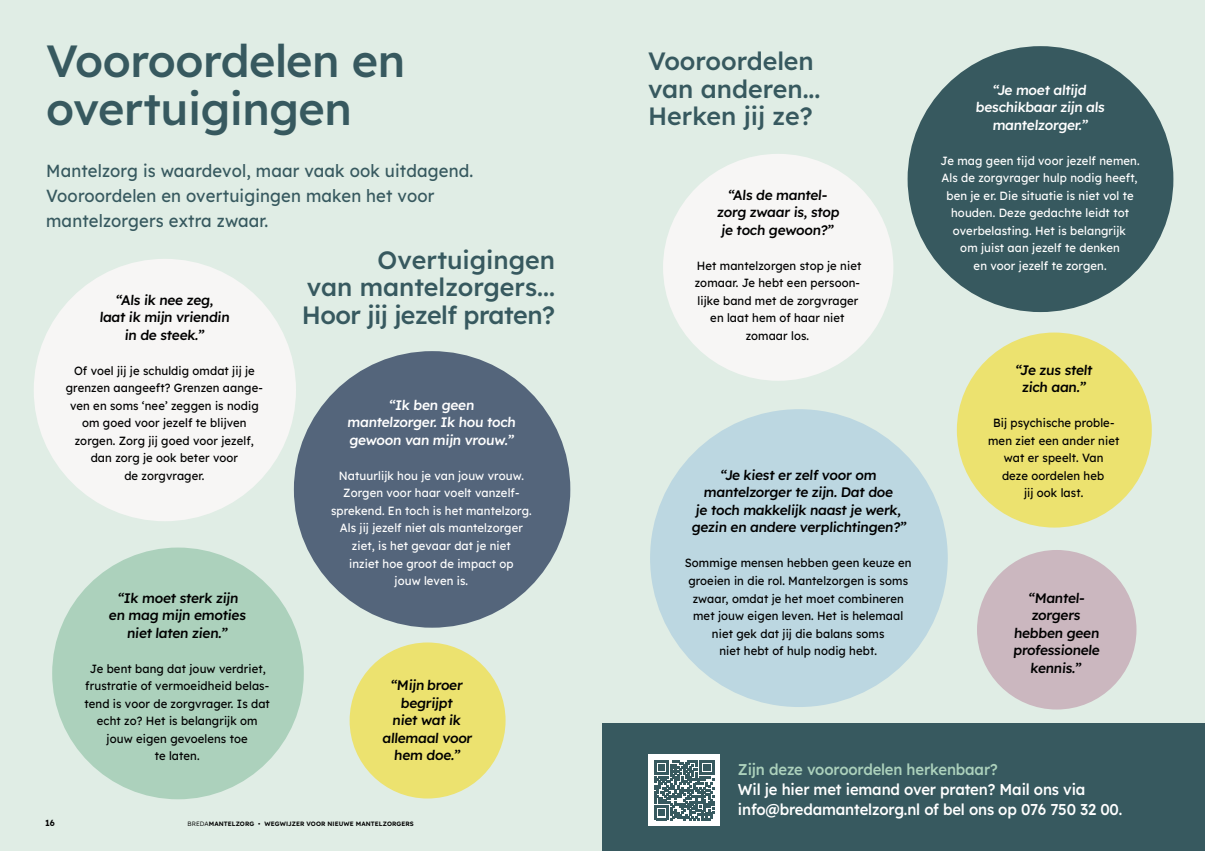
<style>
.page{position:relative;width:1205px;height:851px;background:#fff}
.page>*{position:absolute;margin:0;border:0;box-sizing:border-box;transform-origin:0 0}
.t1{font:500 45px/47.5px "Lexend";letter-spacing:-.01em;color:#37595f}
.t2{font:500 25px/27.5px "Lexend";color:#37595f;text-align:justify}
.t3{font:17.5px/25px "Lexend";letter-spacing:.01em;color:#37595f;scale:.95 1}
.t4{font:500 15.62px/20px "Lexend";letter-spacing:-.01em;color:#fff;scale:.95 1}
.t5{font:500 15.62px "Lexend";letter-spacing:-.01em;color:#acd1bc;scale:.95 1}
.t6{font:500 13.75px/17.5px "Lexend";letter-spacing:-.02em;color:#000;text-align:center}
.t7{font:500 13.75px/17.5px "Lexend";color:#fff;text-align:center}
.t8{font:11.88px/17.5px "Lexend";letter-spacing:.01em;color:#000;text-align:center;scale:.95 1}
.t9{font:11.88px/17.5px "Lexend";letter-spacing:.01em;color:#fff;text-align:center;scale:.95 1}
.t10{font:600 8.75px "Lexend";color:#000}
.t11{font:600 6.25px "Lexend";letter-spacing:.01em;color:#000}
.s1{font-weight:300}
</style>
<div class="page">
<div style="left:0;top:0;width:602px;height:850px;background:#e0ede5"></div>
<div style="left:52px;top:547px;width:252px;height:252px;background:#acd1bc;border-radius:50%"></div>
<div style="left:34px;top:259px;width:262px;height:262px;background:#f7f6f5;border-radius:50%"></div>
<div style="left:602px;top:0;width:603px;height:850px;background:#e0ede5"></div>
<div style="left:294px;top:351px;width:276px;height:276px;background:#54657b;border-radius:50%"></div>
<div style="left:663px;top:154px;width:230px;height:227px;background:#f7f6f5;border-radius:50%"></div>
<div style="left:350px;top:642px;width:155px;height:156px;background:#ece26f;border-radius:50%"></div>
<div style="left:977px;top:550px;width:159px;height:159px;background:#cbb7bf;border-radius:50%"></div>
<div style="left:650px;top:409px;width:298px;height:298px;background:#bcd7e1;border-radius:50%"></div>
<div style="left:957px;top:332px;width:195px;height:195px;background:#ece26f;border-radius:50%"></div>
<div style="left:602px;top:723px;width:603px;height:127px;background:#37595f"></div>
<div style="left:648px;top:753px;width:72px;height:72px;background:#fff"></div>
<svg style="left:654px;top:760px;width:60px;height:60px"></svg>
<div style="left:907px;top:46px;width:266px;height:266px;background:#37595f;border-radius:50%"></div>
<h1 class="t1" style="left:46px;top:35px;width:361px">Vooroordelen en overtuigingen</h1>
<h3 class="t3" style="left:46px;top:157px;width:451px">Mantelzorg is waardevol, maar vaak ook uitdagend.<br>Vooroordelen en overtuigingen maken het voor mantelzorgers extra zwaar.</h3>
<p class="t6" style="left:99px;top:290px;width:133px">“Als ik nee zeg,<br>laat ik mijn vriendin in de steek.”</p>
<p class="t8" style="left:66px;top:361px;width:209px">Of voel jij je schuldig omdat jij je grenzen aangeeft? Grenzen aange&shy;ven en soms ‘nee’ zeggen is nodig om goed voor jezelf te blijven zorgen. Zorg jij goed voor jezelf, dan zorg je ook beter voor<br>de zorgvrager.</p>
<p class="t6" style="left:109px;top:588px;width:140px">“Ik moet sterk zijn en mag mijn emoties niet laten zien.”</p>
<p class="t8" style="left:84px;top:658px;width:197px">Je bent bang dat jouw verdriet, frustratie of vermoeidheid belas&shy;tend is voor de zorgvrager. Is dat echt zo? Het is belangrijk om jouw eigen gevoelens toe<br>te laten.</p>
<h2 class="t2" style="left:302px;top:244px;width:255px;text-indent:76px">Overtuigingen van mantelzorgers...<br>Hoor jij jezelf praten?</h2>
<p class="t7" style="left:347px;top:395px;width:171px">“Ik ben geen mantelzorger. Ik hou toch gewoon van mijn vrouw.”</p>
<p class="t9" style="left:331px;top:466px;width:213px">Natuurlijk hou je van jouw vrouw.<br>Zorgen voor haar voelt vanzelf&shy;sprekend. En toch is het mantelzorg.<br>Als jij jezelf niet als mantelzorger ziet, is het gevaar dat je niet<br>inziet hoe groot de impact op<br>jouw leven is.</p>
<p class="t6" style="left:382px;top:675px;width:93px">“Mijn broer begrijpt<br>niet wat ik allemaal voor hem doe.”</p>
<p class="t10" style="left:45px;top:816px;width:11px">16</p>
<p class="t11" style="left:188px;top:818px;width:228px"><span class="s1">BREDA</span>MANTELZORG • WEGWIJZER VOOR NIEUWE MANTELZORGERS</p>
<h2 class="t2" style="left:648px;top:46px;width:174px;text-align:left">Vooroordelen van anderen...<br>Herken jij ze?</h2>
<p class="t6" style="left:717px;top:185px;width:125px">“Als de mantel&shy;zorg zwaar is, stop je toch gewoon?”</p>
<p class="t8" style="left:695px;top:256px;width:177px">Het mantelzorgen stop je niet zomaar. Je hebt een persoon&shy;lijke band met de zorgvrager en laat hem of haar niet zomaar los.</p>
<p class="t6" style="left:691px;top:465px;width:218px">“Je kiest er zelf voor om mantelzorger te zijn. Dat doe<br>je toch makkelijk naast je werk, gezin en andere verplichtingen?”</p>
<p class="t8" style="left:685px;top:553px;width:240px">Sommige mensen hebben geen keuze en groeien in die rol. Mantelzorgen is soms zwaar, omdat je het moet combineren met jouw eigen leven. Het is helemaal niet gek dat jij die balans soms<br>niet hebt of hulp nodig hebt.</p>
<p class="t7" style="left:975px;top:80px;width:132px">“Je moet altijd beschikbaar zijn als mantelzorger.”</p>
<p class="t9" style="left:940px;top:151px;width:211px">Je mag geen tijd voor jezelf nemen.<br>Als de zorgvrager hulp nodig heeft, ben je er. Die situatie is niet vol te houden. Deze gedachte leidt tot overbelasting. Het is belangrijk<br>om juist aan jezelf te denken<br>en voor jezelf te zorgen.</p>
<p class="t6" style="left:1015px;top:360px;width:80px">“Je zus stelt zich aan.”</p>
<p class="t8" style="left:988px;top:413px;width:140px">Bij psychische proble&shy;men ziet een ander niet wat er speelt. Van<br>deze oordelen heb<br>jij ook last.</p>
<p class="t6" style="left:1013px;top:588px;width:90px">“Mantel&shy;zorgers hebben geen professionele kennis.”</p>
<h3 class="t5" style="left:738px;top:757px;width:275px">Zijn deze vooroordelen herkenbaar?</h3>
<h3 class="t4" style="left:738px;top:778px;width:406px">Wil je hier met iemand over praten? Mail ons via info@bredamantelzorg.nl of bel ons op 076 750 32 00.</h3>
</div>
